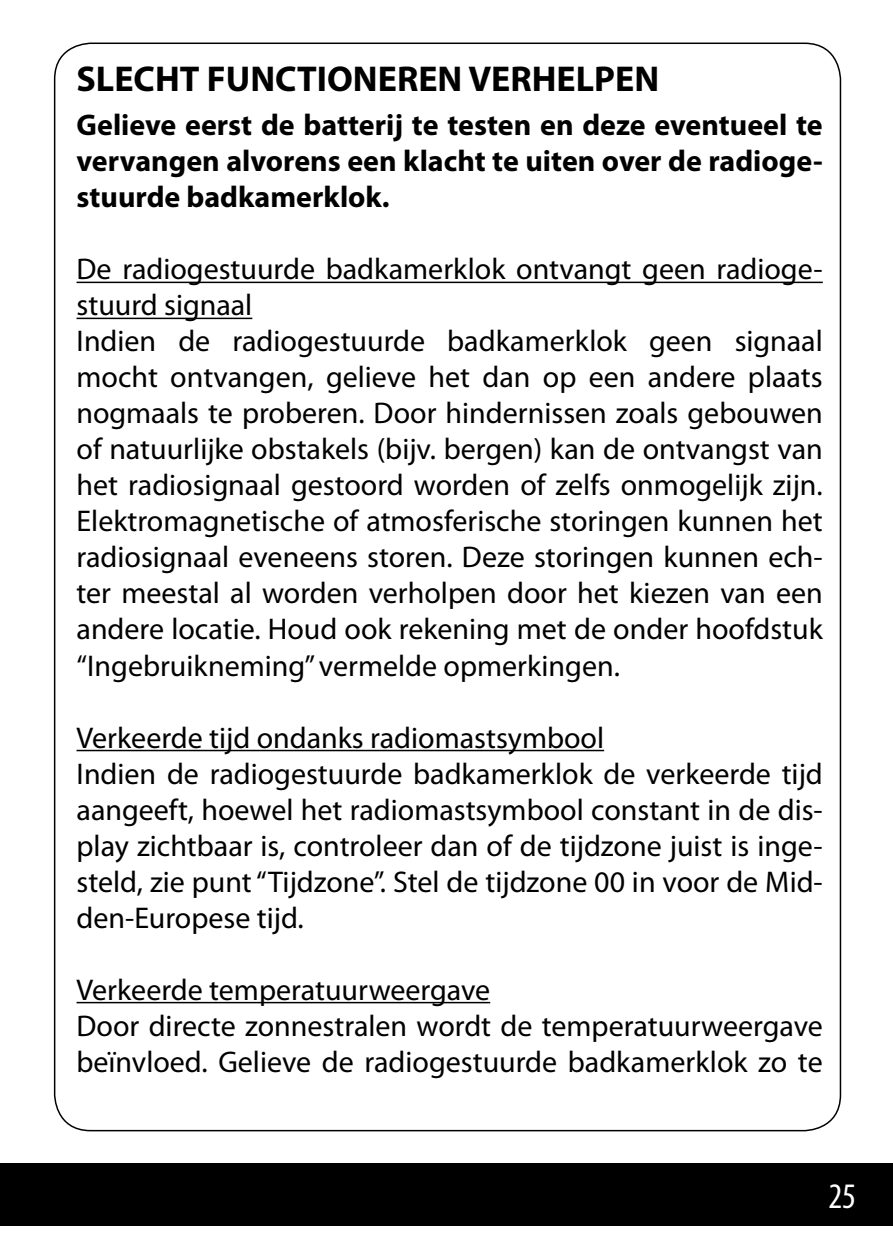
<style>
.page{position:relative;width:893px;height:1259px;background:#fff}
.page>*{position:absolute;margin:0;border:0;box-sizing:border-box;transform-origin:0 0}
.t1{font:700 36px "Myriad Pro";color:#000}
.t2{font:condensed 36px "Myriad Pro";color:#fff}
.t3{font:30px/36px "Myriad Pro";color:#000}
.t4{font:700 30px/36px "Myriad Pro";color:#000;text-align:justify}
</style>
<div class="page">
<div style="left:0;top:1163px;width:893px;height:62px;background:#000"></div>
<hr style="left:77px;top:282px;width:746px;height:1px;background:#000">
<hr style="left:77px;top:318px;width:175px;height:1px;background:#000">
<hr style="left:77px;top:750px;width:527px;height:1px;background:#000">
<hr style="left:77px;top:1002px;width:413px;height:1px;background:#000">
<p class="t1" style="left:77px;top:58px;width:584px">SLECHT FUNCTIONEREN VERHELPEN</p>
<p class="t4" style="left:77px;top:108px;width:748px">Gelieve eerst de batterij te testen en deze eventueel te vervangen alvorens een klacht te uiten over de radioge&shy;stuurde badkamerklok.</p>
<p class="t3" style="left:77px;top:252px;width:748px">De radiogestuurde badkamerklok ontvangt geen radioge&shy;stuurd signaal<br>Indien de radiogestuurde badkamerklok geen signaal mocht ontvangen, gelieve het dan op een andere plaats nogmaals te proberen. Door hindernissen zoals gebouwen of natuurlijke obstakels (bijv. bergen) kan de ontvangst van het radiosignaal gestoord worden of zelfs onmogelijk zijn.<br>Elektromagnetische of atmosferische storingen kunnen het radiosignaal eveneens storen. Deze storingen kunnen ech&shy;ter meestal al worden verholpen door het kiezen van een andere locatie. Houd ook rekening met de onder hoofdstuk “Ingebruikneming” vermelde opmerkingen.</p>
<p class="t3" style="left:77px;top:720px;width:748px">Verkeerde tijd ondanks radiomastsymbool<br>Indien de radiogestuurde badkamerklok de verkeerde tijd aangeeft, hoewel het radiomastsymbool constant in de dis&shy;play zichtbaar is, controleer dan of de tijdzone juist is inge&shy;steld, zie punt “Tijdzone”. Stel de tijdzone 00 in voor de Mid&shy;den-Europese tijd.</p>
<p class="t3" style="left:77px;top:972px;width:748px">Verkeerde temperatuurweergave<br>Door directe zonnestralen wordt de temperatuurweergave beïnvloed. Gelieve de radiogestuurde badkamerklok zo te</p>
<p class="t2" style="left:828px;top:1174px;width:29px">25</p>
</div>
